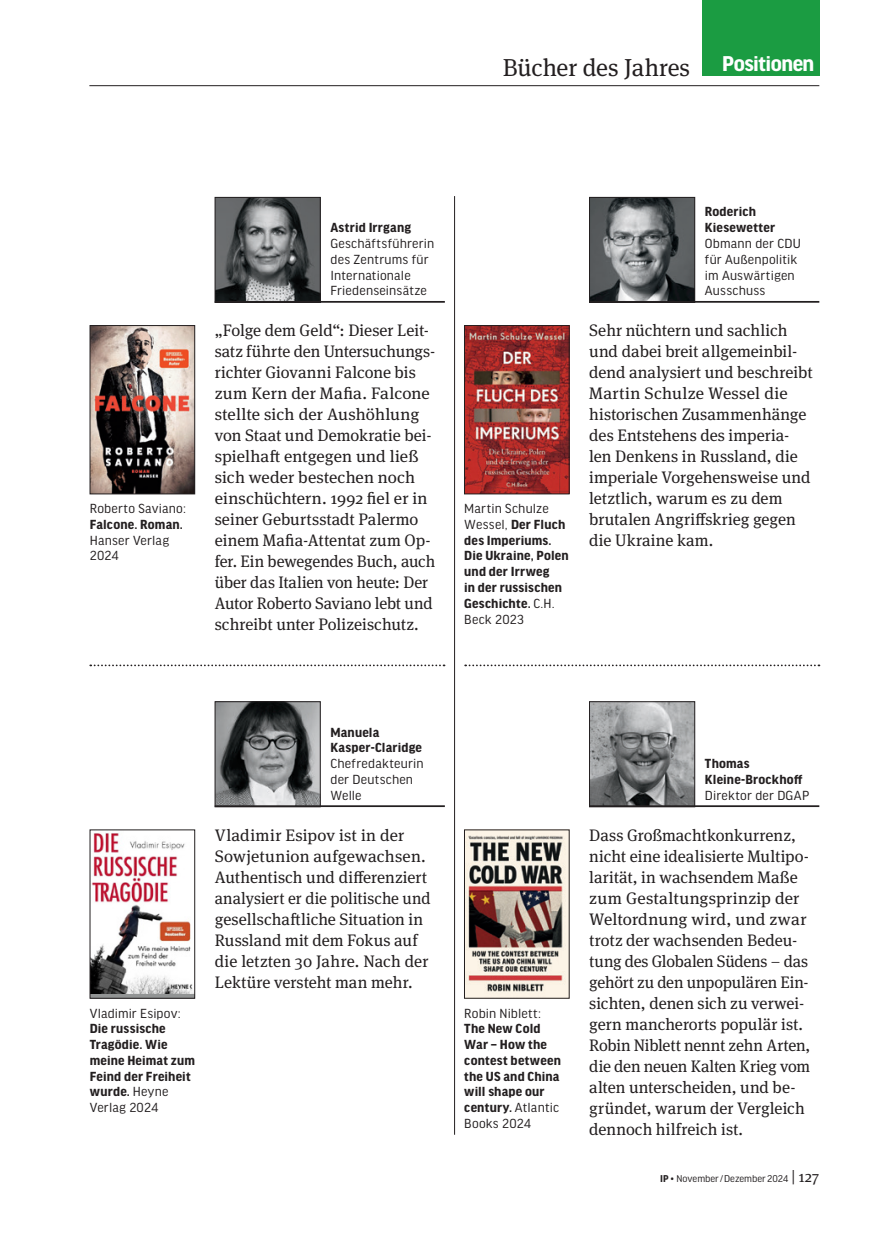
<style>
.page{position:relative;width:869px;height:1241px;background:#fff}
.page>*{position:absolute;margin:0;border:0;box-sizing:border-box;transform-origin:0 0}
.t1{font:24.5px "Meta Serif Pro";letter-spacing:-.005em;color:#231f20}
.t2{font:700 22.75px "Good Headline Pro";letter-spacing:-.025em;color:#fff}
.t3{font:16.62px/21px "Meta Serif Pro";color:#231f20}
.t4{font:700 14px/15.8px "Good Headline Pro";letter-spacing:.015em;color:#231f20}
.t5{font:14px/15.8px "Good Headline Pro";letter-spacing:.015em;color:#231f20}
.t6{font:10.5px "Good Headline Pro";color:#231f20}
.s1{font-weight:400}
.s2{font-weight:700}
.s3{font-family:"Meta Serif Pro";font-size:15.75px}
</style>
<div class="page">
<hr style="left:89px;top:85px;width:730px;height:1px;background:#231f20">
<div style="left:701px;top:0;width:118px;height:76px;background:#1b9c42"></div>
<hr style="left:454px;top:196px;width:1px;height:938px;background:#231f20">
<svg style="left:90px;top:664px;width:354px;height:2px"></svg>
<svg style="left:465px;top:664px;width:354px;height:2px"></svg>
<img style="left:92px;top:327px;width:101px;height:165px">
<div style="left:90px;top:325px;width:105px;height:169px;border:1px solid #231f20"></div>
<img style="left:217px;top:199px;width:101px;height:102px">
<div style="left:215px;top:197px;width:105px;height:106px;border:1px solid #231f20"></div>
<hr style="left:215px;top:301px;width:229px;height:2px;background:#231f20">
<img style="left:92px;top:832px;width:101px;height:161px">
<div style="left:90px;top:829px;width:105px;height:169px;border:1px solid #231f20"></div>
<img style="left:217px;top:703px;width:101px;height:102px">
<div style="left:215px;top:701px;width:105px;height:106px;border:1px solid #231f20"></div>
<hr style="left:215px;top:805px;width:229px;height:2px;background:#231f20">
<img style="left:466px;top:327px;width:101px;height:165px">
<div style="left:464px;top:325px;width:105px;height:169px;border:1px solid #231f20"></div>
<img style="left:591px;top:199px;width:101px;height:102px">
<div style="left:589px;top:197px;width:105px;height:106px;border:1px solid #231f20"></div>
<hr style="left:589px;top:301px;width:230px;height:2px;background:#231f20">
<img style="left:466px;top:831px;width:101px;height:165px">
<div style="left:464px;top:829px;width:105px;height:169px;border:1px solid #231f20"></div>
<img style="left:591px;top:703px;width:101px;height:102px">
<div style="left:589px;top:701px;width:105px;height:106px;border:1px solid #231f20"></div>
<hr style="left:589px;top:805px;width:230px;height:2px;background:#231f20">
<h1 class="t1" style="left:502px;top:49px;width:189px">Bücher des Jahres</h1>
<h2 class="t2" style="left:721px;top:53px;width:94px">Positionen</h2>
<p class="t5" style="left:90px;top:501px;width:98px">Roberto Saviano:</p>
<p class="t4" style="left:90px;top:517px;width:95px">Falcone. Roman.</p>
<p class="t5" style="left:90px;top:532px;width:81px">Hanser Verlag<br>2024</p>
<p class="t4" style="left:330px;top:220px;width:82px">Astrid Irrgang</p>
<p class="t5" style="left:330px;top:236px;width:105px">Geschäftsführerin des Zentrums für<br>Internationale<br>Friedenseinsätze</p>
<p class="t3" style="left:215px;top:319px;width:222px">„Folge dem Geld“: Dieser Leit&shy;satz führte den Untersuchungs&shy;richter Giovanni Falcone bis zum Kern der Mafia. Falcone stellte sich der Aushöhlung von Staat und Demokratie bei&shy;spielhaft entgegen und ließ sich weder bestechen noch einschüchtern. 1992 fiel er in seiner Geburtsstadt Palermo einem Mafia-Attentat zum Op&shy;fer. Ein bewegendes Buch, auch über das Italien von heute: Der<br>Autor Roberto Saviano lebt und schreibt unter Polizeischutz.</p>
<p class="t4" style="left:464px;top:501px;width:106px"><span class="s1">Martin Schulze<br>Wessel,</span> Der Fluch des Imperiums.<br>Die Ukraine, Polen und der Irrweg<br>in der russischen<br>Geschichte. <span class="s1">C.H.<br>Beck 2023</span></p>
<p class="t4" style="left:704px;top:204px;width:72px">Roderich<br>Kiesewetter</p>
<p class="t5" style="left:704px;top:236px;width:97px">Obmann der CDU für Außenpolitik im Auswärtigen<br>Ausschuss</p>
<p class="t3" style="left:589px;top:319px;width:225px">Sehr nüchtern und sachlich und dabei breit allgemeinbil&shy;dend analysiert und beschreibt<br>Martin Schulze Wessel die historischen Zusammenhänge des Entstehens des imperia&shy;len Denkens in Russland, die imperiale Vorgehensweise und letztlich, warum es zu dem brutalen Angriffskrieg gegen die Ukraine kam.</p>
<p class="t5" style="left:90px;top:1005px;width:92px">Vladimir Esipov:</p>
<p class="t4" style="left:90px;top:1021px;width:106px">Die russische<br>Tragödie. Wie meine Heimat zum<br>Feind der Freiheit wurde. <span class="s1">Heyne<br>Verlag 2024</span></p>
<p class="t4" style="left:330px;top:724px;width:93px">Manuela<br>Kasper-Claridge</p>
<p class="t5" style="left:330px;top:755px;width:95px">Chefredakteurin der Deutschen<br>Welle</p>
<p class="t3" style="left:215px;top:823px;width:217px">Vladimir Esipov ist in der<br>Sowjetunion aufgewachsen.<br>Authentisch und differenziert analysiert er die politische und gesellschaftliche Situation in<br>Russland mit dem Fokus auf die letzten 30 Jahre. Nach der<br>Lektüre versteht man mehr.</p>
<p class="t5" style="left:464px;top:1005px;width:78px">Robin Niblett:</p>
<p class="t4" style="left:464px;top:1021px;width:98px">The New Cold<br>War – How the contest between the US and China will shape our century. <span class="s1">Atlantic<br>Books 2024</span></p>
<p class="t4" style="left:704px;top:755px;width:99px">Thomas<br>Kleine-Brockhoff</p>
<p class="t5" style="left:704px;top:787px;width:106px">Direktor der DGAP</p>
<p class="t3" style="left:589px;top:823px;width:223px">Dass Großmachtkonkurrenz, nicht eine idealisierte Multipo&shy;larität, in wachsendem Maße zum Gestaltungsprinzip der<br>Weltordnung wird, und zwar trotz der wachsenden Bedeu&shy;tung des Globalen Südens – das gehört zu den unpopulären Ein&shy;sichten, denen sich zu verwei&shy;gern mancherorts populär ist.<br>Robin Niblett nennt zehn Arten, die den neuen Kalten Krieg vom alten unterscheiden, und be&shy;gründet, warum der Vergleich dennoch hilfreich ist.</p>
<p class="t6" style="left:660px;top:1173px;width:160px"><span class="s2">IP</span> • November/Dezember2024 <span class="s3">| 127</span></p>
</div>
